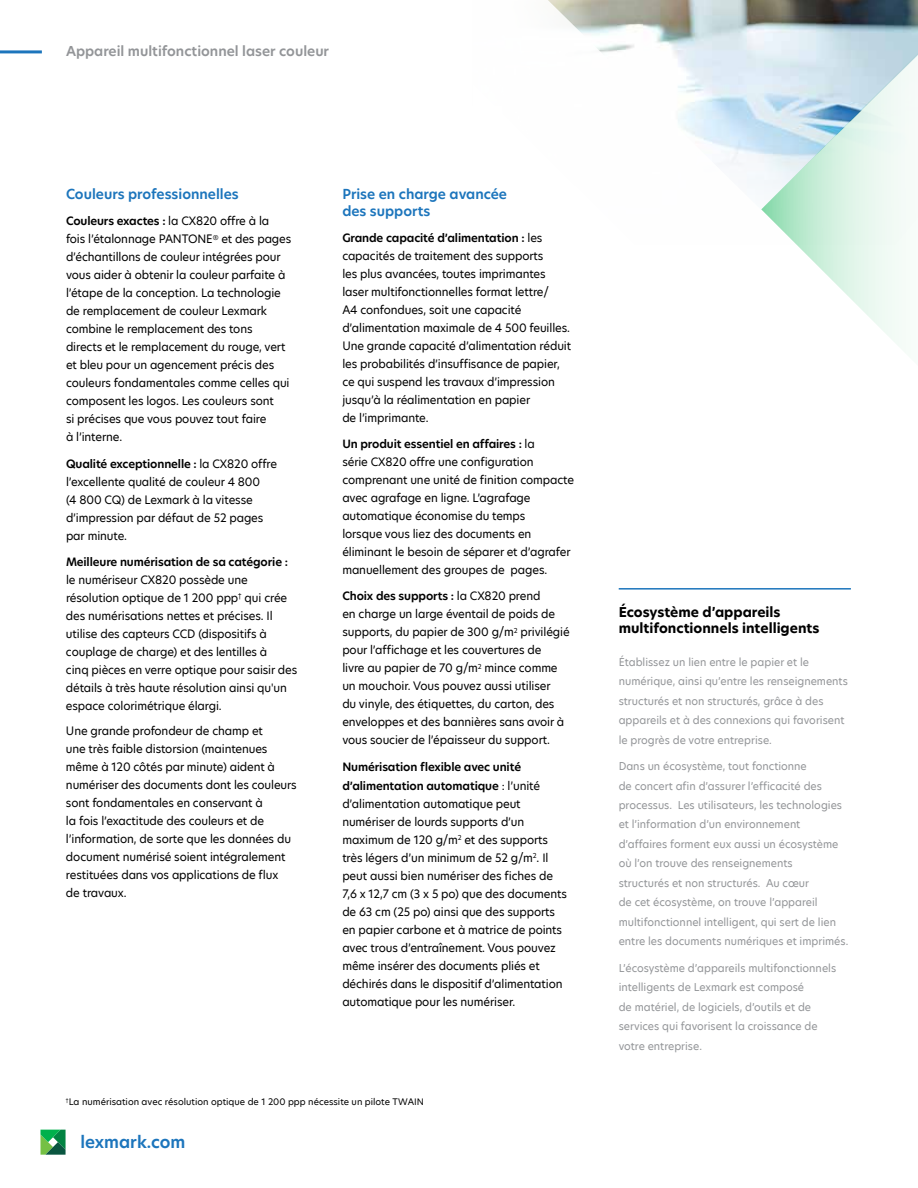
<style>
.page{position:relative;width:918px;height:1188px;background:#fff}
.page>*{position:absolute;margin:0;border:0;box-sizing:border-box;transform-origin:0 0}
.t1{font:600 16.5px "TP Hero";color:#1c75bc}
.t2{font:600 13.5px/16.5px "TP Hero";color:#1c75bc}
.t3{font:700 13.5px/16.2px "TP Hero";color:#000}
.t4{font:600 13.5px "TP Hero";color:#939598}
.t5{font:11.25px/18px "TP Hero";letter-spacing:-.01em;color:#000}
.t6{font:600 11.25px/19.5px "TP Hero";letter-spacing:-.01em;color:#000}
.t7{font:10.5px/19.5px "TP Hero";color:#939598}
.t8{font:8.7px "TP Hero";color:#000}
.s1{font-weight:600}
.s2{font-weight:400}
</style>
<div class="page">
<hr style="left:0;top:50px;width:42px;height:3px;background:#1c75bc">
<svg style="left:40px;top:1130px;width:26px;height:25px"></svg>
<svg style="left:548px;top:0;width:370px;height:184px"></svg>
<svg style="left:761px;top:39px;width:157px;height:310px"></svg>
<hr style="left:619px;top:588px;width:232px;height:2px;background:#1c75bc">
<p class="t4" style="left:66px;top:42px;width:265px">Appareil multifonctionnel laser couleur</p>
<p class="t2" style="left:66px;top:186px;width:174px">Couleurs professionnelles</p>
<p class="t5" style="left:66px;top:212px;width:227px"><span class="s1">Couleurs exactes :</span> la CX820 offre à la fois l’étalonnage PANTONE<sup>®</sup> et des pages d’échantillons de couleur intégrées pour vous aider à obtenir la couleur parfaite à l’étape de la conception. La technologie de remplacement de couleur Lexmark combine le remplacement des tons directs et le remplacement du rouge, vert et bleu pour un agencement précis des couleurs fondamentales comme celles qui composent les logos. Les couleurs sont<br>si précises que vous pouvez tout faire<br>à l’interne.</p>
<p class="t5" style="left:66px;top:454px;width:213px"><span class="s1">Qualité exceptionnelle :</span> la CX820 offre l’excellente qualité de couleur 4 800<br>(4 800 CQ) de Lexmark à la vitesse d’impression par défaut de 52 pages par minute.</p>
<p class="t6" style="left:66px;top:552px;width:224px">Meilleure numérisation de sa catégorie :</p>
<p class="t5" style="left:66px;top:571px;width:233px">le numériseur CX820 possède une résolution optique de 1 200 ppp<sup>†</sup> qui crée des numérisations nettes et précises. Il utilise des capteurs CCD (dispositifs à couplage de charge) et des lentilles à<br>cinq pièces en verre optique pour saisir des détails à très haute résolution ainsi qu'un espace colorimétrique élargi.</p>
<p class="t5" style="left:66px;top:721px;width:232px">Une grande profondeur de champ et<br>une très faible distorsion (maintenues même à 120 côtés par minute) aident à numériser des documents dont les couleurs sont fondamentales en conservant à<br>la fois l’exactitude des couleurs et de l’information, de sorte que les données du document numérisé soient intégralement restituées dans vos applications de flux<br>de travaux.</p>
<p class="t2" style="left:342px;top:186px;width:166px">Prise en charge avancée des supports</p>
<p class="t5" style="left:342px;top:229px;width:230px"><span class="s1">Grande capacité d’alimentation :</span> les capacités de traitement des supports<br>les plus avancées, toutes imprimantes laser multifonctionnelles format lettre/<br>A4 confondues, soit une capacité d’alimentation maximale de 4 500 feuilles.<br>Une grande capacité d’alimentation réduit les probabilités d’insuffisance de papier, ce qui suspend les travaux d’impression jusqu’à la réalimentation en papier<br>de l’imprimante.</p>
<p class="t5" style="left:342px;top:435px;width:233px"><span class="s1">Un produit essentiel en affaires :</span> la<br>série CX820 offre une configuration comprenant une unité de finition compacte avec agrafage en ligne. L’agrafage automatique économise du temps<br>lorsque vous liez des documents en éliminant le besoin de séparer et d’agrafer manuellement des groupes de pages.</p>
<p class="t5" style="left:342px;top:587px;width:229px"><span class="s1">Choix des supports :</span> la CX820 prend<br>en charge un large éventail de poids de supports, du papier de 300 g/m<sup>2</sup> privilégié pour l’affichage et les couvertures de<br>livre au papier de 70 g/m<sup>2</sup> mince comme un mouchoir. Vous pouvez aussi utiliser<br>du vinyle, des étiquettes, du carton, des enveloppes et des bannières sans avoir à vous soucier de l’épaisseur du support.</p>
<p class="t6" style="left:342px;top:757px;width:199px">Numérisation flexible avec unité d’alimentation automatique <span class="s2">: l’unité</span></p>
<p class="t5" style="left:342px;top:795px;width:226px">d’alimentation automatique peut numériser de lourds supports d’un maximum de 120 g/m<sup>2</sup> et des supports très légers d’un minimum de 52 g/m<sup>2</sup>. Il peut aussi bien numériser des fiches de 7,6 x 12,7 cm (3 x 5 po) que des documents de 63 cm (25 po) ainsi que des supports en papier carbone et à matrice de points avec trous d’entraînement. Vous pouvez même insérer des documents pliés et déchirés dans le dispositif d’alimentation automatique pour les numériser.</p>
<p class="t8" style="left:66px;top:1096px;width:359px"><sup>†</sup>La numérisation avec résolution optique de 1 200 ppp nécessite un pilote TWAIN</p>
<h1 class="t1" style="left:80px;top:1131px;width:106px">lexmark.com</h1>
<p class="t3" style="left:619px;top:604px;width:202px">Écosystème d’appareils multifonctionnels intelligents</p>
<p class="t7" style="left:619px;top:652px;width:231px">Établissez un lien entre le papier et le numérique, ainsi qu’entre les renseignements structurés et non structurés, grâce à des appareils et à des connexions qui favorisent le progrès de votre entreprise.</p>
<p class="t7" style="left:619px;top:756px;width:231px">Dans un écosystème, tout fonctionne<br>de concert afin d’assurer l’efficacité des processus. Les utilisateurs, les technologies et l’information d’un environnement d’affaires forment eux aussi un écosystème où l’on trouve des renseignements<br>structurés et non structurés. Au cœur<br>de cet écosystème, on trouve l’appareil multifonctionnel intelligent, qui sert de lien entre les documents numériques et imprimés.</p>
<p class="t7" style="left:619px;top:958px;width:219px">L’écosystème d’appareils multifonctionnels intelligents de Lexmark est composé<br>de matériel, de logiciels, d’outils et de services qui favorisent la croissance de votre entreprise.</p>
</div>
